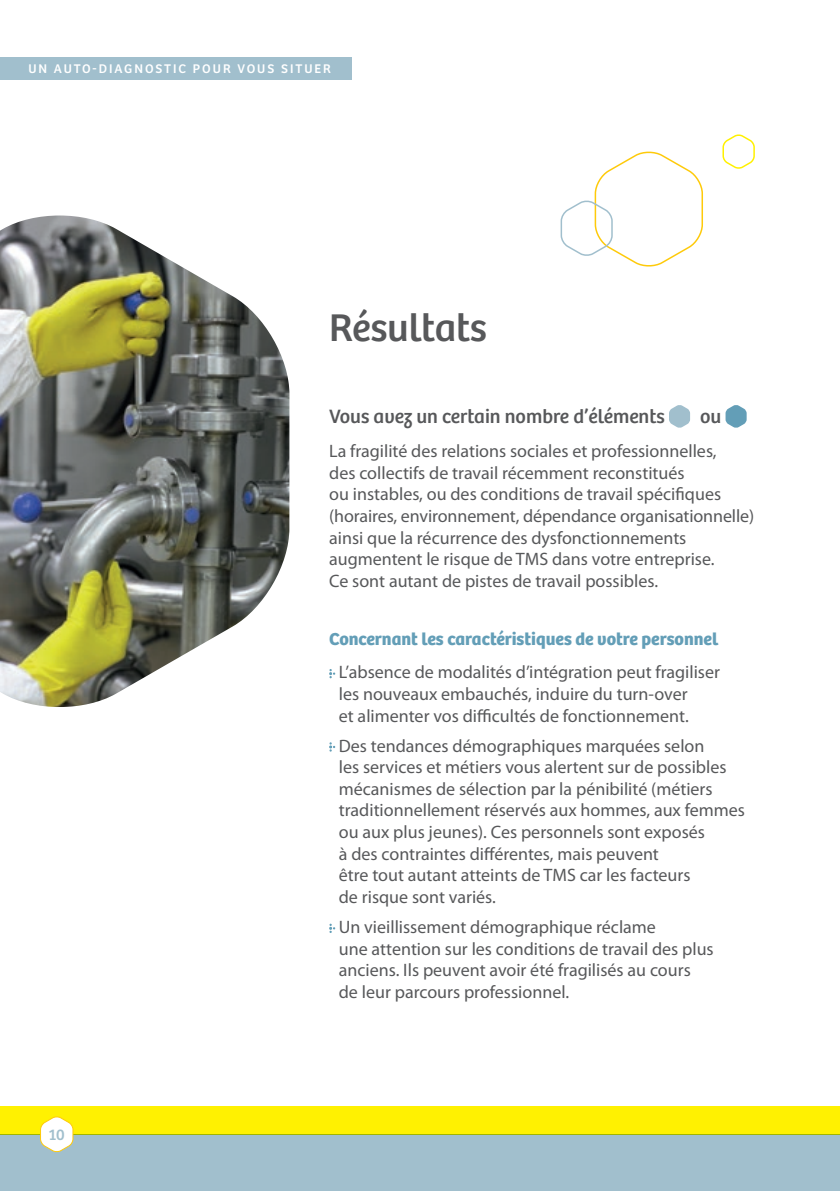
<style>
.page{position:relative;width:840px;height:1191px;background:#fff}
.page>*{position:absolute;margin:0;border:0;box-sizing:border-box;transform-origin:0 0}
.t1{font:40px "Bree";letter-spacing:-.005em;color:#57585a}
.t2{font:20px "Bree";color:#57585a}
.t3{font:18px/21.6px "Myriad Pro";color:#57585a}
.t4{font:700 18px "Bree";color:#639eb7}
.t5{font:16px "Bree";color:#a1bfcd}
.t6{font:13px "Bree";letter-spacing:.15em;color:#fff}
</style>
<div class="page">
<img style="left:0;top:215px;width:289px;height:492px">
<svg style="left:722px;top:134px;width:33px;height:35px"></svg>
<svg style="left:560px;top:151px;width:143px;height:116px"></svg>
<div style="left:0;top:1134px;width:839px;height:57px;background:#a1bfcd"></div>
<div style="left:0;top:1106px;width:839px;height:28px;background:#fff101"></div>
<svg style="left:39px;top:1116px;width:35px;height:37px"></svg>
<div style="left:0;top:57px;width:351px;height:22px;background:#a1bfcd"></div>
<svg style="left:669px;top:405px;width:20px;height:23px"></svg>
<svg style="left:725px;top:405px;width:21px;height:23px"></svg>
<svg style="left:329px;top:669px;width:6px;height:9px"></svg>
<svg style="left:329px;top:742px;width:6px;height:9px"></svg>
<svg style="left:329px;top:923px;width:6px;height:10px"></svg>
<p class="t6" style="left:28px;top:61px;width:304px">UN AUTO-DIAGNOSTIC POUR VOUS SITUER</p>
<h1 class="t1" style="left:329px;top:303px;width:159px">Résultats</h1>
<p class="t5" style="left:49px;top:1125px;width:17px">10</p>
<p class="t2" style="left:329px;top:405px;width:337px">Vous avez un certain nombre d’éléments</p>
<p class="t2" style="left:699px;top:405px;width:23px">ou</p>
<p class="t3" style="left:329px;top:440px;width:426px">La fragilité des relations sociales et professionnelles,<br>des collectifs de travail récemment reconstitués<br>ou instables, ou des conditions de travail spécifiques (horaires, environnement, dépendance organisationnelle) ainsi que la récurrence des dysfonctionnements augmentent le risque de TMS dans votre entreprise.<br>Ce sont autant de pistes de travail possibles.</p>
<p class="t4" style="left:329px;top:627px;width:390px">Concernant les caractéristiques de votre personnel</p>
<p class="t3" style="left:338px;top:661px;width:382px">L’absence de modalités d’intégration peut fragiliser les nouveaux embauchés, induire du turn-over<br>et alimenter vos difficultés de fonctionnement.</p>
<p class="t3" style="left:338px;top:734px;width:407px">Des tendances démographiques marquées selon<br>les services et métiers vous alertent sur de possibles mécanismes de sélection par la pénibilité (métiers traditionnellement réservés aux hommes, aux femmes ou aux plus jeunes). Ces personnels sont exposés<br>à des contraintes différentes, mais peuvent<br>être tout autant atteints de TMS car les facteurs<br>de risque sont variés.</p>
<p class="t3" style="left:338px;top:916px;width:376px">Un vieillissement démographique réclame<br>une attention sur les conditions de travail des plus anciens. Ils peuvent avoir été fragilisés au cours de leur parcours professionnel.</p>
</div>
